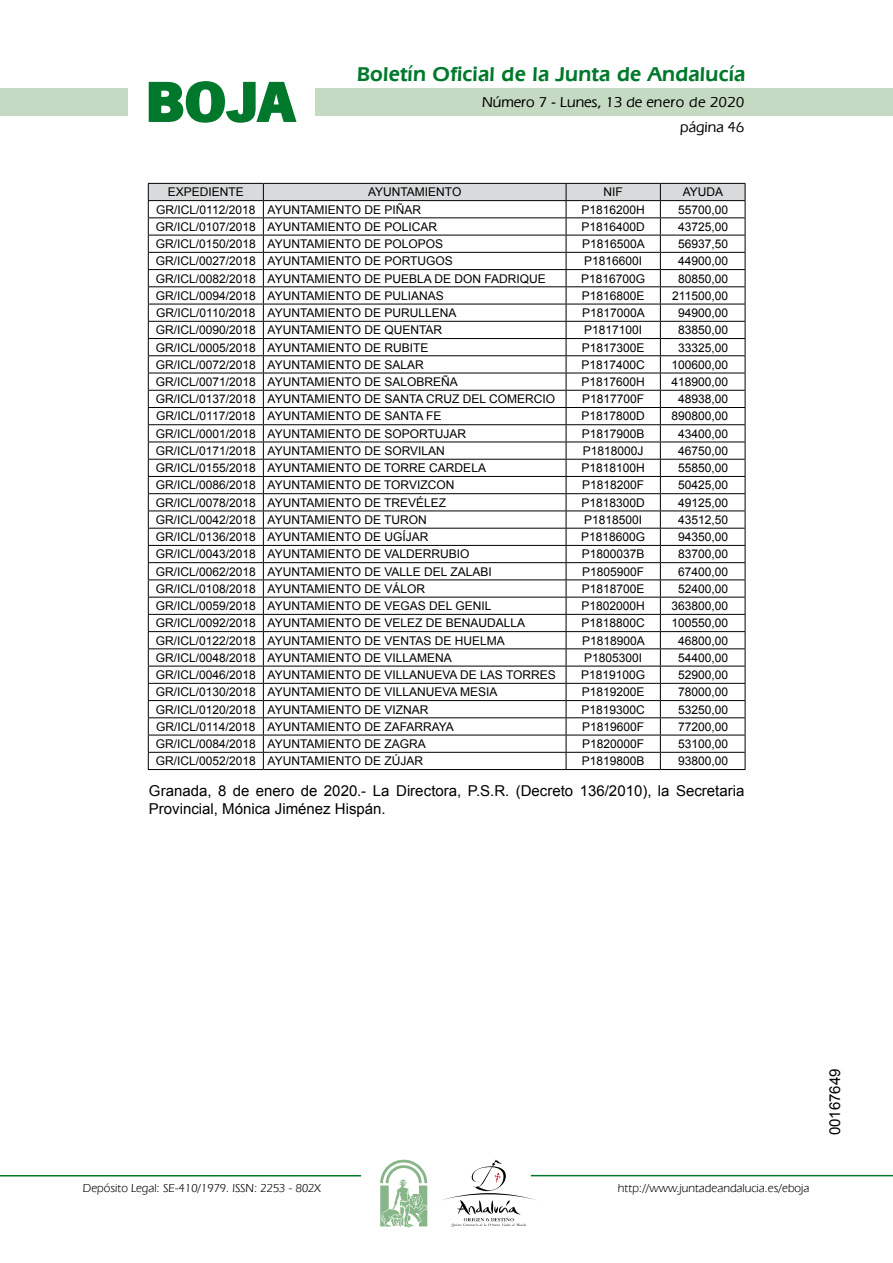
<style>
.page{position:relative;width:893px;height:1263px;background:#fff}
.page>*{position:absolute;margin:0;border:0;box-sizing:border-box;transform-origin:0 0}
.t1{font:700 57.75px "News Got T";color:#00782c;scale:1.14 1}
.t2{font:600 21px "Eras IT Cby BT";letter-spacing:.01em;color:#00782c}
.t3{font:15px/18px "Arial";color:#000}
.t4{font:500 15px/24.5px "Eras IT Cby BT";color:#000;text-align:right}
.t5{font:12px "Arial";color:#000}
.t6{font:12px "Eras IT Cby BT";color:#000}
</style>
<div class="page">
<div style="left:315px;top:88px;width:577px;height:28px;background:#c5dac3"></div>
<div style="left:0;top:88px;width:128px;height:28px;background:#c5dac3"></div>
<hr style="left:0;top:1175px;width:361px;height:2px;background:#00782c">
<hr style="left:531px;top:1175px;width:361px;height:1px;background:#00782c">
<svg style="left:148px;top:81px;width:149px;height:42px"></svg>
<svg style="left:380px;top:1159px;width:47px;height:68px"></svg>
<svg style="left:442px;top:1160px;width:100px;height:67px"></svg>
<svg style="left:148px;top:183px;width:597px;height:586px"></svg>
<hr style="left:148px;top:769px;width:115px;height:1px;background:#000">
<hr style="left:263px;top:769px;width:303px;height:1px;background:#000">
<hr style="left:566px;top:769px;width:94px;height:1px;background:#000">
<hr style="left:660px;top:769px;width:85px;height:1px;background:#000">
<h1 class="t1" style="left:145px;top:68px;width:133px">BOJA</h1>
<h2 class="t2" style="left:357px;top:62px;width:390px">Boletín Oficial de la Junta de Andalucía</h2>
<p class="t4" style="left:482px;top:90px;width:264px">Número 7 - Lunes, 13 de enero de 2020 página 46</p>
<p class="t5" style="left:168px;top:184px;width:78px">EXPEDIENTE</p>
<p class="t5" style="left:368px;top:184px;width:95px">AYUNTAMIENTO</p>
<p class="t5" style="left:603px;top:184px;width:21px">NIF</p>
<p class="t5" style="left:682px;top:184px;width:42px">AYUDA</p>
<p class="t5" style="left:156px;top:202px;width:266px">GR/ICL/0112/2018 AYUNTAMIENTO DE PIÑAR</p>
<p class="t5" style="left:581px;top:202px;width:65px">P1816200H</p>
<p class="t5" style="left:678px;top:202px;width:52px">55700,00</p>
<p class="t5" style="left:156px;top:219px;width:283px">GR/ICL/0107/2018 AYUNTAMIENTO DE POLICAR</p>
<p class="t5" style="left:581px;top:219px;width:65px">P1816400D</p>
<p class="t5" style="left:678px;top:219px;width:52px">43725,00</p>
<p class="t5" style="left:156px;top:236px;width:289px">GR/ICL/0150/2018 AYUNTAMIENTO DE POLOPOS</p>
<p class="t5" style="left:582px;top:236px;width:64px">P1816500A</p>
<p class="t5" style="left:678px;top:236px;width:52px">56937,50</p>
<p class="t5" style="left:156px;top:253px;width:298px">GR/ICL/0027/2018 AYUNTAMIENTO DE PORTUGOS</p>
<p class="t5" style="left:584px;top:253px;width:60px">P1816600I</p>
<p class="t5" style="left:678px;top:253px;width:52px">44900,00</p>
<p class="t5" style="left:156px;top:270px;width:391px">GR/ICL/0082/2018 AYUNTAMIENTO DE PUEBLA DE DON FADRIQUE</p>
<p class="t5" style="left:581px;top:270px;width:66px">P1816700G</p>
<p class="t5" style="left:678px;top:270px;width:52px">80850,00</p>
<p class="t5" style="left:156px;top:288px;width:289px">GR/ICL/0094/2018 AYUNTAMIENTO DE PULIANAS</p>
<p class="t5" style="left:582px;top:288px;width:64px">P1816800E</p>
<p class="t5" style="left:672px;top:288px;width:57px">211500,00</p>
<p class="t5" style="left:156px;top:305px;width:302px">GR/ICL/0110/2018 AYUNTAMIENTO DE PURULLENA</p>
<p class="t5" style="left:582px;top:305px;width:64px">P1817000A</p>
<p class="t5" style="left:678px;top:305px;width:52px">94900,00</p>
<p class="t5" style="left:156px;top:322px;width:288px">GR/ICL/0090/2018 AYUNTAMIENTO DE QUENTAR</p>
<p class="t5" style="left:584px;top:322px;width:60px">P1817100I</p>
<p class="t5" style="left:678px;top:322px;width:52px">83850,00</p>
<p class="t5" style="left:156px;top:339px;width:274px">GR/ICL/0005/2018 AYUNTAMIENTO DE RUBITE</p>
<p class="t5" style="left:582px;top:339px;width:64px">P1817300E</p>
<p class="t5" style="left:678px;top:339px;width:52px">33325,00</p>
<p class="t5" style="left:156px;top:357px;width:269px">GR/ICL/0072/2018 AYUNTAMIENTO DE SALAR</p>
<p class="t5" style="left:581px;top:357px;width:65px">P1817400C</p>
<p class="t5" style="left:671px;top:357px;width:58px">100600,00</p>
<p class="t5" style="left:156px;top:374px;width:303px">GR/ICL/0071/2018 AYUNTAMIENTO DE SALOBREÑA</p>
<p class="t5" style="left:581px;top:374px;width:65px">P1817600H</p>
<p class="t5" style="left:671px;top:374px;width:58px">418900,00</p>
<p class="t5" style="left:156px;top:391px;width:401px">GR/ICL/0137/2018 AYUNTAMIENTO DE SANTA CRUZ DEL COMERCIO</p>
<p class="t5" style="left:582px;top:391px;width:64px">P1817700F</p>
<p class="t5" style="left:678px;top:391px;width:52px">48938,00</p>
<p class="t5" style="left:156px;top:408px;width:287px">GR/ICL/0117/2018 AYUNTAMIENTO DE SANTA FE</p>
<p class="t5" style="left:581px;top:408px;width:65px">P1817800D</p>
<p class="t5" style="left:671px;top:408px;width:58px">890800,00</p>
<p class="t5" style="left:156px;top:426px;width:312px">GR/ICL/0001/2018 AYUNTAMIENTO DE SOPORTUJAR</p>
<p class="t5" style="left:582px;top:426px;width:64px">P1817900B</p>
<p class="t5" style="left:678px;top:426px;width:52px">43400,00</p>
<p class="t5" style="left:156px;top:443px;width:290px">GR/ICL/0171/2018 AYUNTAMIENTO DE SORVILAN</p>
<p class="t5" style="left:583px;top:443px;width:62px">P1818000J</p>
<p class="t5" style="left:678px;top:443px;width:52px">46750,00</p>
<p class="t5" style="left:156px;top:460px;width:332px">GR/ICL/0155/2018 AYUNTAMIENTO DE TORRE CARDELA</p>
<p class="t5" style="left:581px;top:460px;width:65px">P1818100H</p>
<p class="t5" style="left:678px;top:460px;width:52px">55850,00</p>
<p class="t5" style="left:156px;top:477px;width:300px">GR/ICL/0086/2018 AYUNTAMIENTO DE TORVIZCON</p>
<p class="t5" style="left:582px;top:477px;width:64px">P1818200F</p>
<p class="t5" style="left:678px;top:477px;width:52px">50425,00</p>
<p class="t5" style="left:156px;top:495px;width:292px">GR/ICL/0078/2018 AYUNTAMIENTO DE TREVÉLEZ</p>
<p class="t5" style="left:581px;top:495px;width:65px">P1818300D</p>
<p class="t5" style="left:678px;top:495px;width:52px">49125,00</p>
<p class="t5" style="left:156px;top:512px;width:272px">GR/ICL/0042/2018 AYUNTAMIENTO DE TURON</p>
<p class="t5" style="left:584px;top:512px;width:60px">P1818500I</p>
<p class="t5" style="left:678px;top:512px;width:52px">43512,50</p>
<p class="t5" style="left:156px;top:529px;width:274px">GR/ICL/0136/2018 AYUNTAMIENTO DE UGÍJAR</p>
<p class="t5" style="left:581px;top:529px;width:66px">P1818600G</p>
<p class="t5" style="left:678px;top:529px;width:52px">94350,00</p>
<p class="t5" style="left:156px;top:546px;width:315px">GR/ICL/0043/2018 AYUNTAMIENTO DE VALDERRUBIO</p>
<p class="t5" style="left:582px;top:546px;width:64px">P1800037B</p>
<p class="t5" style="left:678px;top:546px;width:52px">83700,00</p>
<p class="t5" style="left:156px;top:564px;width:337px">GR/ICL/0062/2018 AYUNTAMIENTO DE VALLE DEL ZALABI</p>
<p class="t5" style="left:582px;top:564px;width:64px">P1805900F</p>
<p class="t5" style="left:678px;top:564px;width:52px">67400,00</p>
<p class="t5" style="left:156px;top:581px;width:271px">GR/ICL/0108/2018 AYUNTAMIENTO DE VÁLOR</p>
<p class="t5" style="left:582px;top:581px;width:64px">P1818700E</p>
<p class="t5" style="left:678px;top:581px;width:52px">52400,00</p>
<p class="t5" style="left:156px;top:598px;width:337px">GR/ICL/0059/2018 AYUNTAMIENTO DE VEGAS DEL GENIL</p>
<p class="t5" style="left:581px;top:598px;width:65px">P1802000H</p>
<p class="t5" style="left:671px;top:598px;width:58px">363800,00</p>
<p class="t5" style="left:156px;top:615px;width:371px">GR/ICL/0092/2018 AYUNTAMIENTO DE VELEZ DE BENAUDALLA</p>
<p class="t5" style="left:581px;top:615px;width:65px">P1818800C</p>
<p class="t5" style="left:671px;top:615px;width:58px">100550,00</p>
<p class="t5" style="left:156px;top:633px;width:350px">GR/ICL/0122/2018 AYUNTAMIENTO DE VENTAS DE HUELMA</p>
<p class="t5" style="left:582px;top:633px;width:64px">P1818900A</p>
<p class="t5" style="left:678px;top:633px;width:52px">46800,00</p>
<p class="t5" style="left:156px;top:650px;width:297px">GR/ICL/0048/2018 AYUNTAMIENTO DE VILLAMENA</p>
<p class="t5" style="left:584px;top:650px;width:60px">P1805300I</p>
<p class="t5" style="left:678px;top:650px;width:52px">54400,00</p>
<p class="t5" style="left:156px;top:667px;width:401px">GR/ICL/0046/2018 AYUNTAMIENTO DE VILLANUEVA DE LAS TORRES</p>
<p class="t5" style="left:581px;top:667px;width:66px">P1819100G</p>
<p class="t5" style="left:678px;top:667px;width:52px">52900,00</p>
<p class="t5" style="left:156px;top:684px;width:343px">GR/ICL/0130/2018 AYUNTAMIENTO DE VILLANUEVA MESIA</p>
<p class="t5" style="left:582px;top:684px;width:64px">P1819200E</p>
<p class="t5" style="left:678px;top:684px;width:52px">78000,00</p>
<p class="t5" style="left:156px;top:701px;width:274px">GR/ICL/0120/2018 AYUNTAMIENTO DE VIZNAR</p>
<p class="t5" style="left:581px;top:701px;width:65px">P1819300C</p>
<p class="t5" style="left:678px;top:701px;width:52px">53250,00</p>
<p class="t5" style="left:156px;top:719px;width:299px">GR/ICL/0114/2018 AYUNTAMIENTO DE ZAFARRAYA</p>
<p class="t5" style="left:582px;top:719px;width:64px">P1819600F</p>
<p class="t5" style="left:678px;top:719px;width:52px">77200,00</p>
<p class="t5" style="left:156px;top:736px;width:271px">GR/ICL/0084/2018 AYUNTAMIENTO DE ZAGRA</p>
<p class="t5" style="left:582px;top:736px;width:64px">P1820000F</p>
<p class="t5" style="left:678px;top:736px;width:52px">53100,00</p>
<p class="t5" style="left:156px;top:753px;width:269px">GR/ICL/0052/2018 AYUNTAMIENTO DE ZÚJAR</p>
<p class="t5" style="left:582px;top:753px;width:64px">P1819800B</p>
<p class="t5" style="left:678px;top:753px;width:52px">93800,00</p>
<p class="t3" style="left:149px;top:782px;width:597px">Granada, 8 de enero de 2020.- La Directora, P.S.R. (Decreto 136/2010), la Secretaria<br>Provincial, Mónica Jiménez Hispán.</p>
<p class="t6" style="left:83px;top:1181px;width:239px">Depósito Legal: SE-410/1979. ISSN: 2253 - 802X</p>
<p class="t6" style="left:618px;top:1181px;width:193px">http://www.juntadeandalucia.es/eboja</p>
<p class="t3" style="left:826px;top:1135px;width:68px;rotate:-90deg">00167649</p>
</div>
